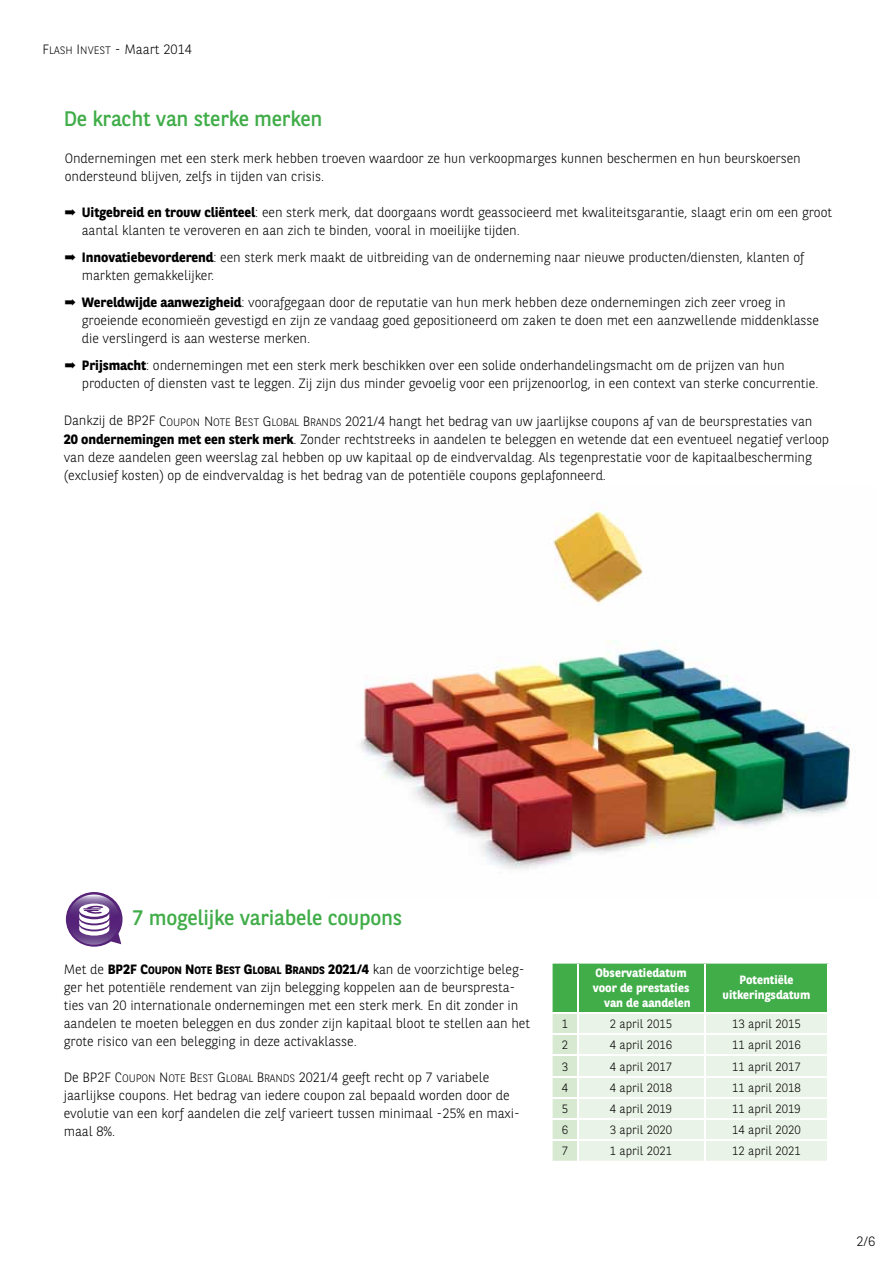
<style>
.page{position:relative;width:893px;height:1263px;background:#fff}
.page>*{position:absolute;margin:0;border:0;box-sizing:border-box;transform-origin:0 0}
.t1{font:21px "BNPP Sans";letter-spacing:-.01em;color:#41ad49}
.t2{font:300 13.5px/18px "BNPP Sans";letter-spacing:-.005em;color:#000}
.t3{font:300 12px "BNPP Sans";color:#000}
.t4{font:700 12px/15px "BNPP Sans";color:#fff;text-align:center}
.s1{font-family:"BNPP Sans Light SC800";font-weight:400}
.s2{font-family:"BNPP Sans Light SC800";font-weight:400;font-size:10.8px}
.s3{font-weight:700}
.s4{font-family:"BNPP Sans Bold SC800";font-weight:400}
.s5{font-family:"BNPP Sans Bold SC800";font-weight:400;font-size:10.8px}
</style>
<div class="page">
<img style="left:360px;top:510px;width:491px;height:359px">
<svg style="left:66px;top:892px;width:57px;height:55px"></svg>
<svg style="left:553px;top:963px;width:276px;height:198px;background:#c2e2c1"></svg>
<hr style="left:578px;top:1139px;width:126px;height:1px;background:#fff">
<hr style="left:704px;top:1139px;width:125px;height:1px;background:#fff">
<p class="t2" style="left:43px;top:39px;width:151px"><span class="s1">F</span><span class="s2">LASH</span> <span class="s1">I</span><span class="s2">NVEST</span> - Maart 2014</p>
<h1 class="t1" style="left:64px;top:105px;width:260px">De kracht van sterke merken</h1>
<p class="t2" style="left:65px;top:149px;width:737px">Ondernemingen met een sterk merk hebben troeven waardoor ze hun verkoopmarges kunnen beschermen en hun beurskoersen ondersteund blijven, zelfs in tijden van crisis.</p>
<p class="t2" style="left:82px;top:203px;width:752px;text-indent:-17px">➡ <span class="s3">Uitgebreid en trouw cliënteel</span>: een sterk merk, dat doorgaans wordt geassocieerd met kwaliteitsgarantie, slaagt erin om een groot aantal klanten te veroveren en aan zich te binden, vooral in moeilijke tijden.</p>
<p class="t2" style="left:82px;top:248px;width:724px;text-indent:-17px">➡ <span class="s3">Innovatiebevorderend</span>: een sterk merk maakt de uitbreiding van de onderneming naar nieuwe producten/diensten, klanten of markten gemakkelijker.</p>
<p class="t2" style="left:82px;top:293px;width:739px;text-indent:-17px">➡ <span class="s3">Wereldwijde aanwezigheid</span>: voorafgegaan door de reputatie van hun merk hebben deze ondernemingen zich zeer vroeg in groeiende economieën gevestigd en zijn ze vandaag goed gepositioneerd om zaken te doen met een aanzwellende middenklasse die verslingerd is aan westerse merken.</p>
<p class="t2" style="left:82px;top:356px;width:738px;text-indent:-17px">➡ <span class="s3">Prijsmacht</span>: ondernemingen met een sterk merk beschikken over een solide onderhandelingsmacht om de prijzen van hun producten of diensten vast te leggen. Zij zijn dus minder gevoelig voor een prijzenoorlog, in een context van sterke concurrentie.</p>
<p class="t2" style="left:64px;top:411px;width:767px">Dankzij de BP2F <span class="s1">C</span><span class="s2">OUPON</span> <span class="s1">N</span><span class="s2">OTE</span> <span class="s1">B</span><span class="s2">EST</span> <span class="s1">G</span><span class="s2">LOBAL</span> <span class="s1">B</span><span class="s2">RANDS</span> <span class="s1">2021</span>/4 hangt het bedrag van uw jaarlijkse coupons af van de beursprestaties van <span class="s3">20 ondernemingen met een sterk merk</span>. Zonder rechtstreeks in aandelen te beleggen en wetende dat een eventueel negatief verloop van deze aandelen geen weerslag zal hebben op uw kapitaal op de eindvervaldag. Als tegenprestatie voor de kapitaalbescherming (exclusief kosten) op de eindvervaldag is het bedrag van de potentiële coupons geplafonneerd.</p>
<h1 class="t1" style="left:132px;top:903px;width:271px">7 mogelijke variabele coupons</h1>
<p class="t2" style="left:64px;top:959px;width:468px">Met de <span class="s3">BP2F</span> <span class="s4">C</span><span class="s5">OUPON</span> <span class="s4">N</span><span class="s5">OTE</span> <span class="s4">B</span><span class="s5">EST</span> <span class="s4">G</span><span class="s5">LOBAL</span> <span class="s4">B</span><span class="s5">RANDS</span> <span class="s4">2021</span><span class="s3">/4</span> kan de voorzichtige beleg&shy;ger het potentiële rendement van zijn belegging koppelen aan de beurspresta&shy;ties van 20 internationale ondernemingen met een sterk merk. En dit zonder in aandelen te moeten beleggen en dus zonder zijn kapitaal bloot te stellen aan het grote risico van een belegging in deze activaklasse.</p>
<p class="t2" style="left:64px;top:1067px;width:458px">De BP2F <span class="s1">C</span><span class="s2">OUPON</span> <span class="s1">N</span><span class="s2">OTE</span> <span class="s1">B</span><span class="s2">EST</span> <span class="s1">G</span><span class="s2">LOBAL</span> <span class="s1">B</span><span class="s2">RANDS</span> <span class="s1">2021</span>/4 geeft recht op 7 variabele jaarlijkse coupons. Het bedrag van iedere coupon zal bepaald worden door de evolutie van een korf aandelen die zelf varieert tussen minimaal -25% en maxi&shy;maal 8%.</p>
<p class="t4" style="left:595px;top:965px;width:93px">Observatiedatum</p>
<p class="t4" style="left:593px;top:980px;width:98px">voor de prestaties</p>
<p class="t4" style="left:604px;top:995px;width:88px">van de aandelen</p>
<p class="t4" style="left:723px;top:972px;width:89px">Potentiële uitkeringsdatum</p>
<p class="t3" style="left:562px;top:1016px;width:8px">1</p>
<p class="t3" style="left:610px;top:1016px;width:64px">2 april 2015</p>
<p class="t3" style="left:732px;top:1016px;width:70px">13 april 2015</p>
<p class="t3" style="left:562px;top:1037px;width:8px">2</p>
<p class="t3" style="left:610px;top:1037px;width:64px">4 april 2016</p>
<p class="t3" style="left:732px;top:1037px;width:70px">11 april 2016</p>
<p class="t3" style="left:562px;top:1058px;width:8px">3</p>
<p class="t3" style="left:610px;top:1058px;width:64px">4 april 2017</p>
<p class="t3" style="left:732px;top:1058px;width:70px">11 april 2017</p>
<p class="t3" style="left:562px;top:1079px;width:8px">4</p>
<p class="t3" style="left:610px;top:1079px;width:64px">4 april 2018</p>
<p class="t3" style="left:732px;top:1079px;width:70px">11 april 2018</p>
<p class="t3" style="left:562px;top:1100px;width:8px">5</p>
<p class="t3" style="left:610px;top:1100px;width:64px">4 april 2019</p>
<p class="t3" style="left:732px;top:1100px;width:70px">11 april 2019</p>
<p class="t3" style="left:562px;top:1121px;width:8px">6</p>
<p class="t3" style="left:610px;top:1121px;width:64px">3 april 2020</p>
<p class="t3" style="left:732px;top:1121px;width:70px">14 april 2020</p>
<p class="t3" style="left:562px;top:1142px;width:8px">7</p>
<p class="t3" style="left:610px;top:1142px;width:64px">1 april 2021</p>
<p class="t3" style="left:732px;top:1142px;width:70px">12 april 2021</p>
<p class="t2" style="left:856px;top:1232px;width:20px">2/6</p>
</div>
